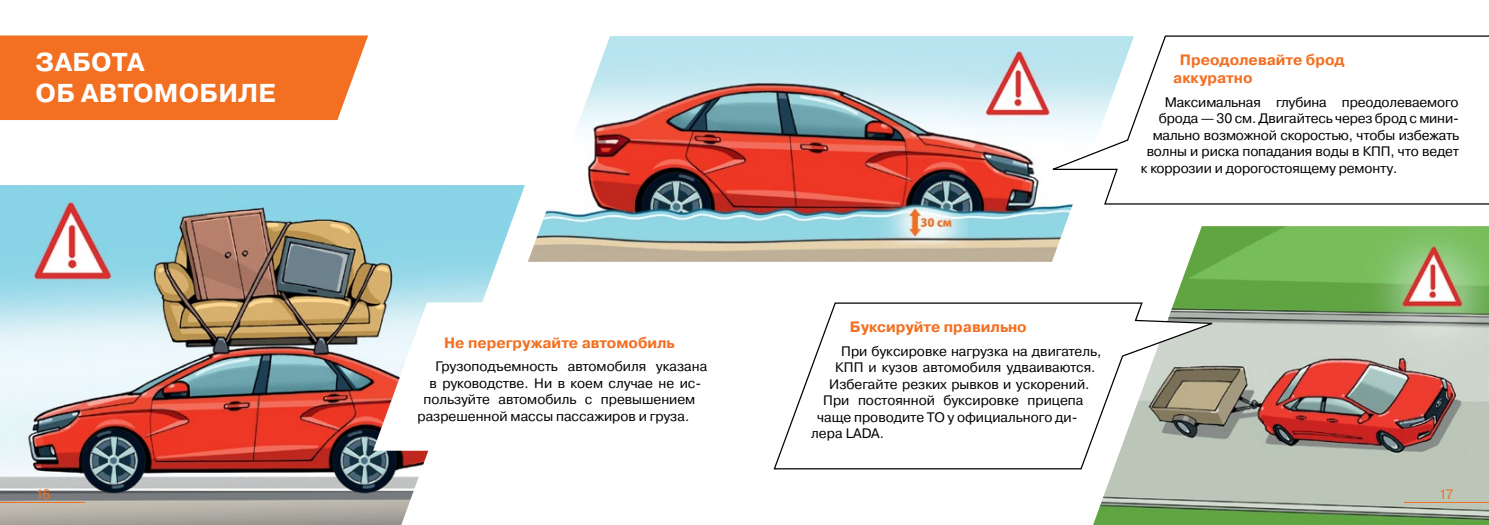
<style>
.page{position:relative;width:1489px;height:525px;background:#fff}
.page>*{position:absolute;margin:0;border:0;box-sizing:border-box;transform-origin:0 0}
.t1{font:700 25.88px/31px "LADA Pragmatica";letter-spacing:.01em;color:#fff}
.t2{font:700 15px/18px "LADA Pragmatica";color:#f36f21}
.t3{font:13.75px "LADA Pragmatica";color:#000}
.t4{font:13.75px "LADA Pragmatica";color:#f36f21}
</style>
<div class="page">
<img style="left:528px;top:36px;width:545px;height:226px">
<svg style="left:1046px;top:35px;width:442px;height:170px"></svg>
<img style="left:1093px;top:226px;width:395px;height:298px">
<svg style="left:773px;top:302px;width:445px;height:168px"></svg>
<img style="left:0;top:185px;width:525px;height:339px">
<svg style="left:373px;top:302px;width:412px;height:148px"></svg>
<div style="left:0;top:35px;width:368px;height:85px;background:#f36f21"></div>
<hr style="left:1403px;top:502px;width:85px;height:1px;background:#f36f21">
<hr style="left:0;top:502px;width:85px;height:1px;background:#f36f21">
<h1 class="t1" style="left:36px;top:47px;width:242px">ЗАБОТА<br>ОБ АВТОМОБИЛЕ</h1>
<p class="t2" style="left:444px;top:333px;width:232px">Не перегружайте автомобиль</p>
<p class="t3" style="left:435px;top:358px;width:273px">Грузоподъемность автомобиля указана</p>
<p class="t3" style="left:429px;top:374px;width:273px">в руководстве. Ни в коем случае не ис-</p>
<p class="t3" style="left:423px;top:391px;width:273px">пользуйте автомобиль с превышением</p>
<p class="t3" style="left:417px;top:407px;width:273px">разрешенной массы пассажиров и груза.</p>
<p class="t2" style="left:1173px;top:51px;width:173px;text-indent:7px">Преодолевайте брод аккуратно</p>
<p class="t3" style="left:1164px;top:94px;width:295px">Максимальная глубина преодолеваемого</p>
<p class="t3" style="left:1158px;top:110px;width:302px">брода — 30 см. Двигайтесь через брод с мини-</p>
<p class="t3" style="left:1152px;top:127px;width:308px">мально возможной скоростью, чтобы избежать</p>
<p class="t3" style="left:1146px;top:143px;width:314px">волны и риска попадания воды в КПП, что ведет</p>
<p class="t3" style="left:1140px;top:160px;width:258px">к коррозии и дорогостоящему ремонту.</p>
<p class="t2" style="left:849px;top:318px;width:178px">Буксируйте правильно</p>
<p class="t3" style="left:841px;top:342px;width:262px">При буксировке нагрузка на двигатель,</p>
<p class="t3" style="left:835px;top:359px;width:262px">КПП и кузов автомобиля удваиваются.</p>
<p class="t3" style="left:829px;top:375px;width:262px">Избегайте резких рывков и ускорений.</p>
<p class="t3" style="left:823px;top:392px;width:262px">При постоянной буксировке прицепа</p>
<p class="t3" style="left:817px;top:408px;width:262px">чаще проводите ТО у официального ди-</p>
<p class="t3" style="left:811px;top:425px;width:74px">лера LADA.</p>
<p class="t4" style="left:35px;top:485px;width:17px">16</p>
<p class="t4" style="left:1438px;top:485px;width:16px">17</p>
</div>
